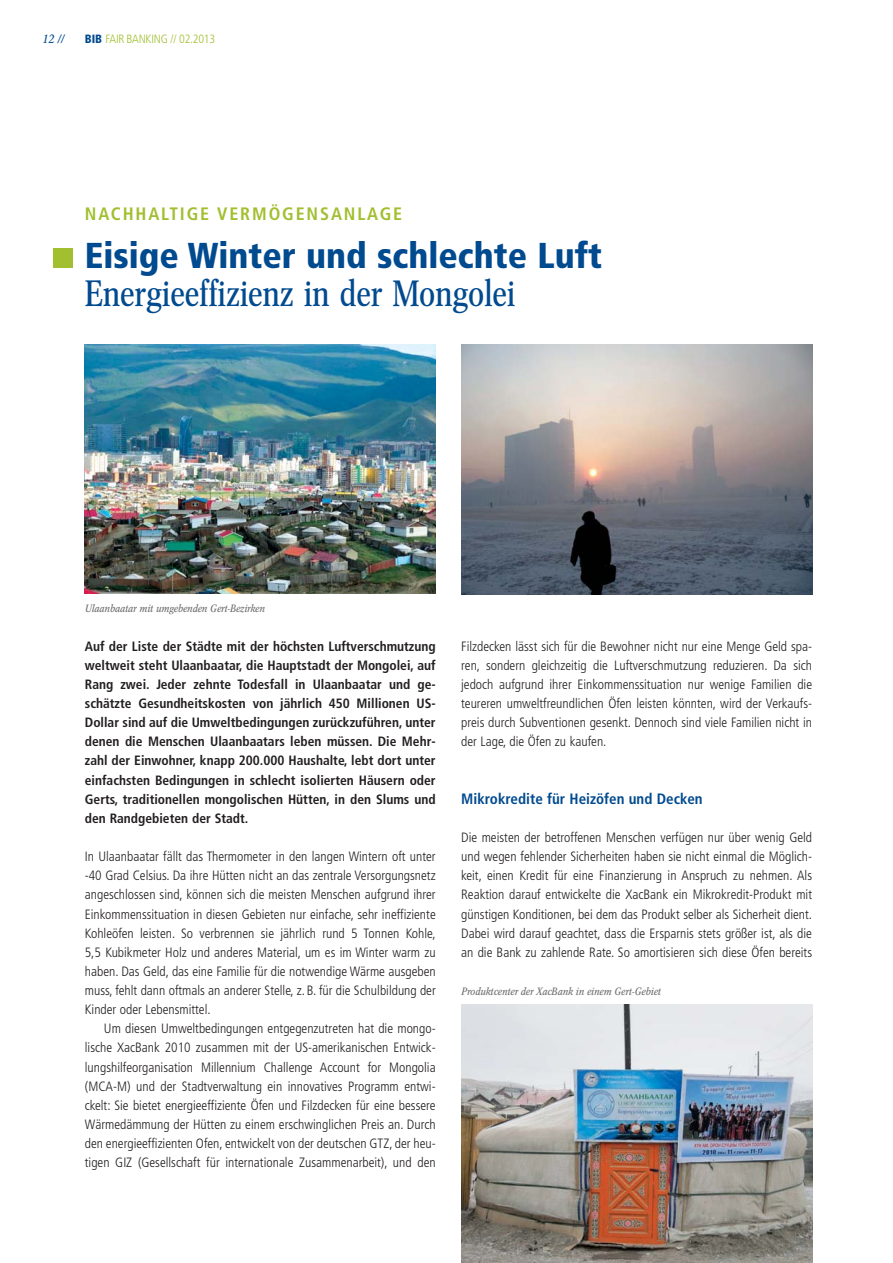
<style>
.page{position:relative;width:893px;height:1263px;background:#fff}
.page>*{position:absolute;margin:0;border:0;box-sizing:border-box;transform-origin:0 0}
.t1{font:36px "Concorde Nova";letter-spacing:-.01em;color:#004a8f}
.t2{font:900 condensed 36px "Frutiger";color:#004a8f}
.t3{font:700 condensed 18px "Frutiger";letter-spacing:.105em;color:#a1bf2f}
.t4{font:700 condensed 15px "Frutiger";color:#004a8f}
.t5{font:300 condensed 13.5px/19.2px "Frutiger";color:#231f20;text-align:justify}
.t6{font:700 condensed 13.5px/19.2px "Frutiger";color:#231f20;text-align:justify}
.t7{font:300 condensed 12px "Frutiger";letter-spacing:-.02em;color:#a1bf2f}
.t8{font:italic 12px "Concorde Nova";color:#004a8f}
.t9{font:italic 10.5px "Concorde Nova";color:#6d6e70}
.s1{font-weight:900;color:#004a8f}
</style>
<div class="page">
<img style="left:461px;top:1005px;width:351px;height:258px">
<div style="left:53px;top:249px;width:19px;height:19px;background:#a1bf2f"></div>
<img style="left:85px;top:344px;width:351px;height:249px">
<img style="left:461px;top:344px;width:351px;height:250px">
<p class="t8" style="left:42px;top:34px;width:23px">12 //</p>
<p class="t7" style="left:85px;top:34px;width:132px"><span class="s1">BIB</span> FAIR BANKING // 02.2013</p>
<h2 class="t3" style="left:85px;top:207px;width:319px">NACHHALTIGE VERMÖGENSANLAGE</h2>
<h1 class="t2" style="left:85px;top:241px;width:519px">Eisige Winter und schlechte Luft</h1>
<h1 class="t1" style="left:85px;top:279px;width:432px">Energieeffizienz in der Mongolei</h1>
<p class="t9" style="left:85px;top:604px;width:181px">Ulaanbaatar mit umgebenden Gert-Bezirken</p>
<p class="t6" style="left:85px;top:637px;width:352px">Auf der Liste der Städte mit der höchsten Luftverschmutzung weltweit steht Ulaanbaatar, die Hauptstadt der Mongolei, auf Rang zwei. Jeder zehnte Todesfall in Ulaanbaatar und ge - schätzte Gesundheitskosten von jährlich 450 Millionen US-Dollar sind auf die Umweltbedingungen zurückzuführen, unter denen die Menschen Ulaanbaatars leben müssen. Die Mehr&shy;zahl der Einwohner, knapp 200.000 Haushalte, lebt dort unter einfachsten Bedingungen in schlecht isolierten Häusern oder Gerts, traditionellen mongolischen Hütten, in den Slums und den Randgebieten der Stadt.</p>
<p class="t5" style="left:85px;top:848px;width:352px">In Ulaanbaatar fällt das Thermometer in den langen Wintern oft unter -40 Grad Celsius. Da ihre Hütten nicht an das zentrale Versorgungsnetz angeschlossen sind, können sich die meisten Menschen aufgrund ihrer Einkommenssituation in diesen Gebieten nur einfache, sehr ineffiziente Kohleöfen leisten. So verbrennen sie jährlich rund 5 Tonnen Kohle, 5,5 Kubikmeter Holz und anderes Material, um es im Winter warm zu haben. Das Geld, das eine Familie für die notwendige Wärme ausgeben muss, fehlt dann oftmals an anderer Stelle, z. B. für die Schulbildung der Kinder oder Lebensmittel.</p>
<p class="t5" style="left:85px;top:1020px;width:352px;text-indent:19px">Um diesen Umweltbedingungen entgegenzutreten hat die mongo - lische XacBank 2010 zusammen mit der US-amerikanischen Entwick&shy;lungshilfeorganisation Millennium Challenge Account for Mongolia (MCA-M) und der Stadtverwaltung ein innovatives Programm entwi - ckelt: Sie bietet energieeffiziente Öfen und Filzdecken für eine bessere Wärmedämmung der Hütten zu einem erschwinglichen Preis an. Durch den energieeffizienten Ofen, entwickelt von der deutschen GTZ, der heu&shy;tigen GIZ (Gesellschaft für internationale Zusammenarbeit), und den</p>
<p class="t5" style="left:461px;top:637px;width:352px">Filzdecken lässt sich für die Bewohner nicht nur eine Menge Geld spa&shy;ren, sondern gleichzeitig die Luftverschmutzung reduzieren. Da sich jedoch aufgrund ihrer Einkommenssituation nur wenige Familien die teureren umweltfreundlichen Öfen leisten könnten, wird der Verkaufs&shy;preis durch Subventionen gesenkt. Dennoch sind viele Familien nicht in der Lage, die Öfen zu kaufen.</p>
<p class="t4" style="left:461px;top:792px;width:243px">Mikrokredite für Heizöfen und Decken</p>
<p class="t5" style="left:461px;top:829px;width:352px">Die meisten der betroffenen Menschen verfügen nur über wenig Geld und wegen fehlender Sicherheiten haben sie nicht einmal die Möglich&shy;keit, einen Kredit für eine Finanzierung in Anspruch zu nehmen. Als Reaktion darauf entwickelte die XacBank ein Mikrokredit-Produkt mit günstigen Konditionen, bei dem das Produkt selber als Sicherheit dient.<br>Dabei wird darauf geachtet, dass die Ersparnis stets größer ist, als die an die Bank zu zahlende Rate. So amortisieren sich diese Öfen bereits</p>
<p class="t9" style="left:461px;top:987px;width:201px">Produktcenter der XacBank in einem Gert-Gebiet</p>
</div>
